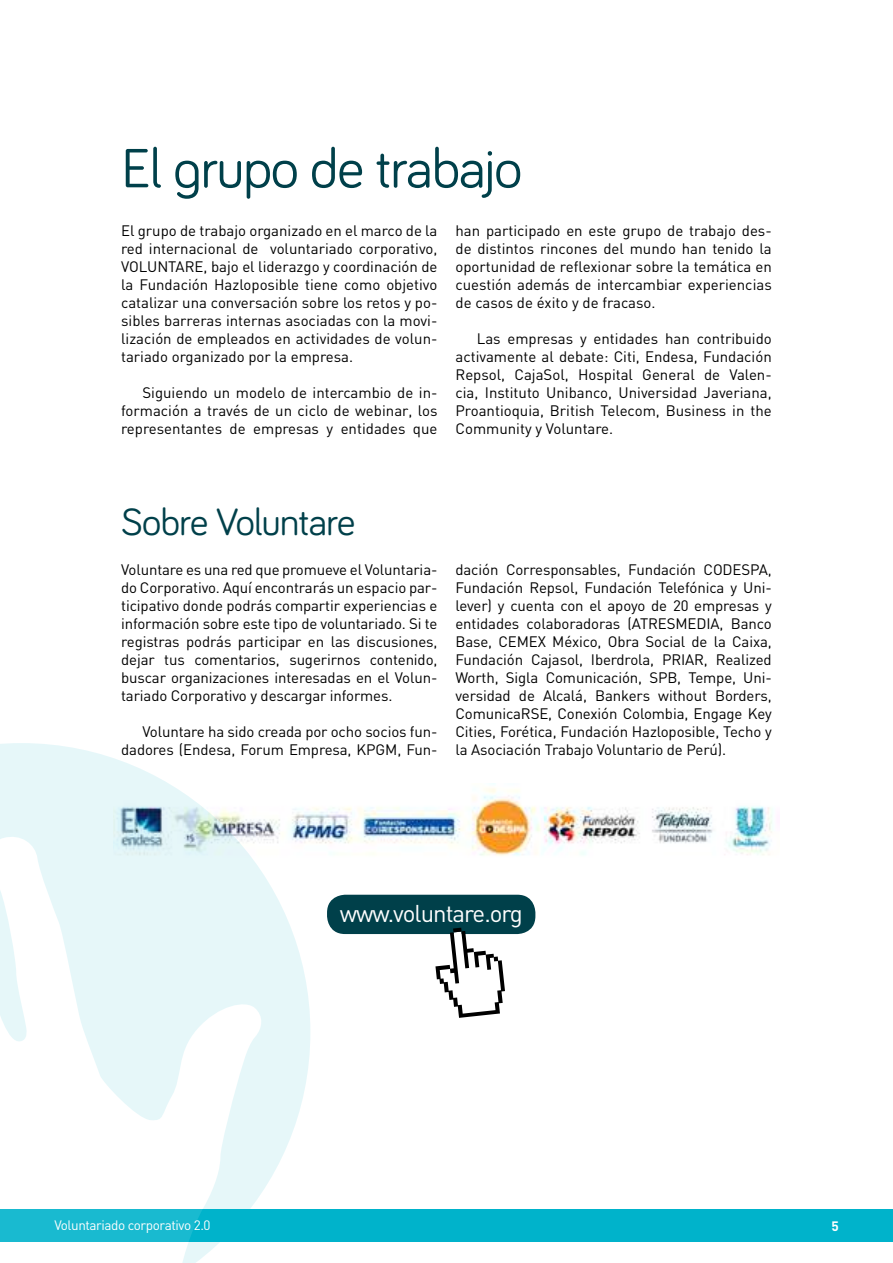
<style>
.page{position:relative;width:893px;height:1263px;background:#fff}
.page>*{position:absolute;margin:0;border:0;box-sizing:border-box;transform-origin:0 0}
.t1{font:57px "Bariol";letter-spacing:-.02em;color:#00404a}
.t2{font:39px "Bariol";letter-spacing:-.02em;color:#00404a}
.t3{font:24px "DIN";letter-spacing:-.04em;color:#fff}
.t4{font:15px/18px "DIN";letter-spacing:-.01em;color:#000;text-align:justify}
.t5{font:13.5px "DIN";letter-spacing:-.03em;color:#fff}
.t6{font:700 13.5px "DIN";color:#fff}
</style>
<div class="page">
<div style="left:0;top:1209px;width:893px;height:33px;background:#00b3cb"></div>
<img style="left:310px;top:783px;width:462px;height:73px">
<div style="left:327px;top:895px;width:208px;height:39px;background:#00404a;border-radius:18px"></div>
<svg style="left:435px;top:928px;width:70px;height:90px"></svg>
<svg style="left:0;top:743px;width:310px;height:446px;fill:#e6f7f9"></svg>
<svg style="left:0;top:833px;width:264px;height:430px;fill:#e6f7f9"></svg>
<h1 class="t1" style="left:121px;top:129px;width:402px">El grupo de trabajo</h1>
<p class="t4" style="left:121px;top:222px;width:318px">El grupo de trabajo organizado en el marco de la red internacional de voluntariado corporativo, VOLUNTARE, bajo el liderazgo y coordinación de la Fundación Hazloposible tiene como objetivo catalizar una conversación sobre los retos y po&shy;sibles barreras internas asociadas con la movi&shy;lización de empleados en actividades de volun&shy;tariado organizado por la empresa.</p>
<p class="t4" style="left:121px;top:384px;width:318px;text-indent:21px">Siguiendo un modelo de intercambio de in&shy;formación a través de un ciclo de webinar, los representantes de empresas y entidades que</p>
<p class="t4" style="left:455px;top:222px;width:318px">han participado en este grupo de trabajo des&shy;de distintos rincones del mundo han tenido la oportunidad de reflexionar sobre la temática en cuestión además de intercambiar experiencias de casos de éxito y de fracaso.</p>
<p class="t4" style="left:455px;top:330px;width:318px;text-indent:21px">Las empresas y entidades han contribuido activamente al debate: Citi, Endesa, Fundación Repsol, CajaSol, Hospital General de Valen&shy;cia, Instituto Unibanco, Universidad Javeriana, Proantioquia, British Telecom, Business in the Community y Voluntare.</p>
<h2 class="t2" style="left:121px;top:495px;width:236px">Sobre Voluntare</h2>
<p class="t4" style="left:121px;top:561px;width:318px">Voluntare es una red que promueve el Voluntaria&shy;do Corporativo. Aquí encontrarás un espacio par&shy;ticipativo donde podrás compartir experiencias e información sobre este tipo de voluntariado. Si te registras podrás participar en las discusiones, dejar tus comentarios, sugerirnos contenido, buscar organizaciones interesadas en el Volun&shy;tariado Corporativo y descargar informes.</p>
<p class="t4" style="left:121px;top:723px;width:318px;text-align:right">Voluntare ha sido creada por ocho socios fun&shy;dadores (Endesa, Forum Empresa, KPGM, Fun-</p>
<p class="t4" style="left:455px;top:561px;width:318px">dación Corresponsables, Fundación CODESPA, Fundación Repsol, Fundación Telefónica y Uni&shy;lever) y cuenta con el apoyo de 20 empresas y entidades colaboradoras (ATRESMEDIA, Banco Base, CEMEX México, Obra Social de la Caixa, Fundación Cajasol, Iberdrola, PRIAR, Realized Worth, Sigla Comunicación, SPB, Tempe, Uni&shy;versidad de Alcalá, Bankers without Borders, ComunicaRSE, Conexión Colombia, Engage Key Cities, Forética, Fundación Hazloposible, Techo y la Asociación Trabajo Voluntario de Perú).</p>
<h3 class="t3" style="left:340px;top:899px;width:185px">www.voluntare.org</h3>
<p class="t5" style="left:54px;top:1217px;width:158px">Voluntariado corporativo 2.0</p>
<p class="t6" style="left:832px;top:1217px;width:9px">5</p>
</div>
